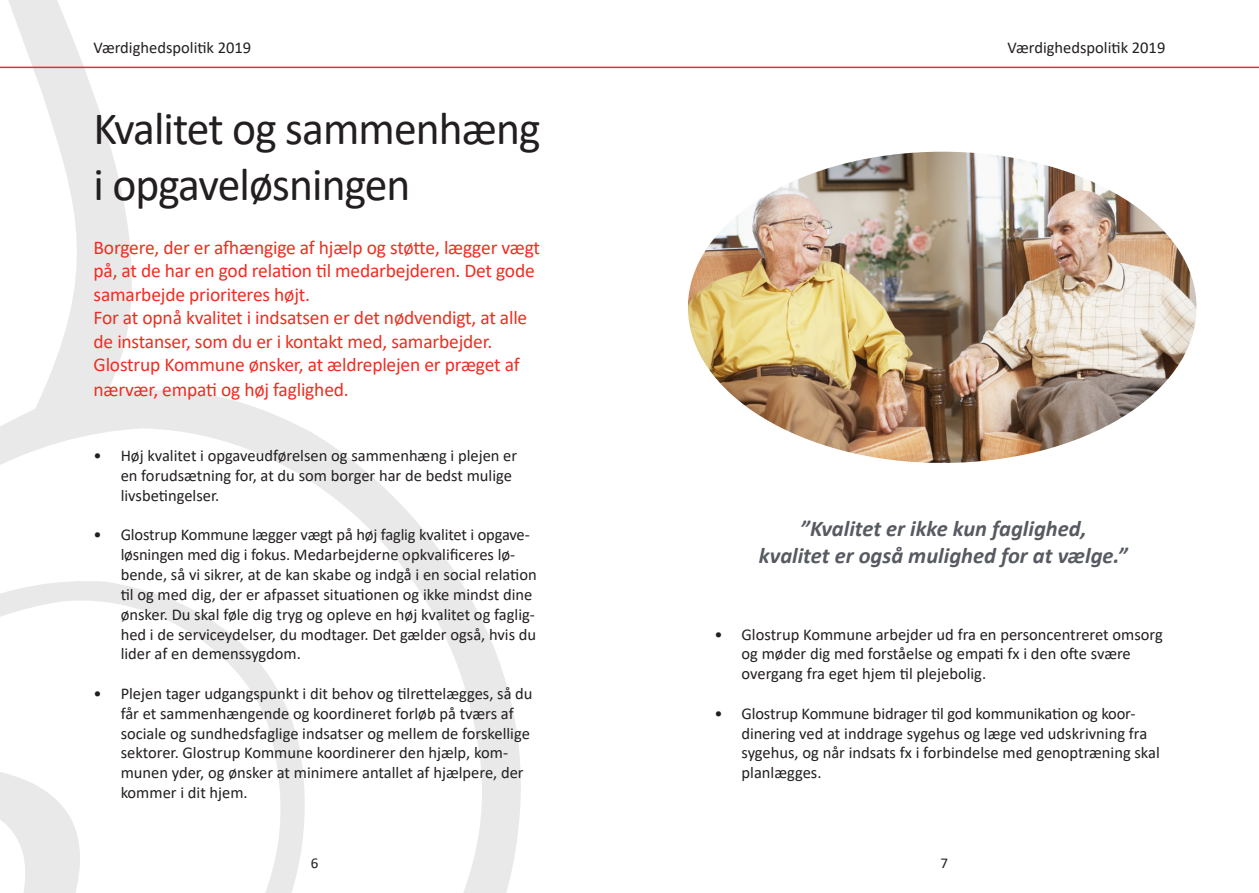
<style>
.page{position:relative;width:1259px;height:893px;background:#fff}
.page>*{position:absolute;margin:0;border:0;box-sizing:border-box;transform-origin:0 0}
.t1{font:46.5px/55.8px "Calibri";letter-spacing:-.02em;color:#231f20}
.t2{font:italic 700 22.5px/27px "Calibri";color:#575a60;text-align:center}
.t3{font:19.5px/23.4px "Calibri";letter-spacing:-.01em;color:#ee2e22}
.t4{font:16.5px/19.8px "Calibri";color:#231f20}
.t5{font:15px "Calibri";color:#231f20}
</style>
<div class="page">
<svg style="left:100px;top:66px;width:442px;height:827px"></svg>
<svg style="left:0;top:0;width:100px;height:428px"></svg>
<svg style="left:0;top:428px;width:490px;height:465px"></svg>
<hr style="left:0;top:67px;width:1259px;height:1px;background:#ee2e22">
<img style="left:688px;top:152px;width:508px;height:311px">
<p class="t4" style="left:94px;top:37px;width:159px">Værdighedspolitik 2019</p>
<p class="t4" style="left:1007px;top:37px;width:159px">Værdighedspolitik 2019</p>
<p class="t1" style="left:94px;top:100px;width:449px">Kvalitet og sammenhæng i opgaveløsningen</p>
<p class="t3" style="left:94px;top:235px;width:448px">Borgere, der er afhængige af hjælp og støtte, lægger vægt på, at de har en god relation til medarbejderen. Det gode samarbejde prioriteres højt.</p>
<p class="t3" style="left:94px;top:305px;width:435px">For at opnå kvalitet i indsatsen er det nødvendigt, at alle de instanser, som du er i kontakt med, samarbejder.</p>
<p class="t3" style="left:94px;top:351px;width:427px;line-height:25.2px">Glostrup Kommune ønsker, at ældreplejen er præget af nærvær, empati og høj faglighed.</p>
<p class="t4" style="left:121px;top:445px;width:398px;text-indent:-27px">• Høj kvalitet i opgaveudførelsen og sammenhæng i plejen er en forudsætning for, at du som borger har de bedst mulige livsbetingelser.</p>
<p class="t4" style="left:121px;top:525px;width:418px;text-indent:-27px">• Glostrup Kommune lægger vægt på høj faglig kvalitet i opgave&shy;løsningen med dig i fokus. Medarbejderne opkvalificeres lø&shy;bende, så vi sikrer, at de kan skabe og indgå i en social relation til og med dig, der er afpasset situationen og ikke mindst dine ønsker. Du skal føle dig tryg og opleve en høj kvalitet og faglig&shy;hed i de serviceydelser, du modtager. Det gælder også, hvis du lider af en demenssygdom.</p>
<p class="t4" style="left:121px;top:683px;width:413px;text-indent:-27px">• Plejen tager udgangspunkt i dit behov og tilrettelægges, så du får et sammenhængende og koordineret forløb på tværs af sociale og sundhedsfaglige indsatser og mellem de forskellige sektorer. Glostrup Kommune koordinerer den hjælp, kom&shy;munen yder, og ønsker at minimere antallet af hjælpere, der kommer i dit hjem.</p>
<p class="t2" style="left:759px;top:514px;width:370px">”Kvalitet er ikke kun faglighed,<br>kvalitet er også mulighed for at vælge.”</p>
<p class="t4" style="left:741px;top:624px;width:423px;text-indent:-27px">• Glostrup Kommune arbejder ud fra en personcentreret omsorg og møder dig med forståelse og empati fx i den ofte svære overgang fra eget hjem til plejebolig.</p>
<p class="t4" style="left:741px;top:703px;width:420px;text-indent:-27px">• Glostrup Kommune bidrager til god kommunikation og koor&shy;dinering ved at inddrage sygehus og læge ved udskrivning fra sygehus, og når indsats fx i forbindelse med genoptræning skal planlægges.</p>
<p class="t5" style="left:311px;top:852px;width:9px">6</p>
<p class="t5" style="left:940px;top:852px;width:9px">7</p>
</div>
